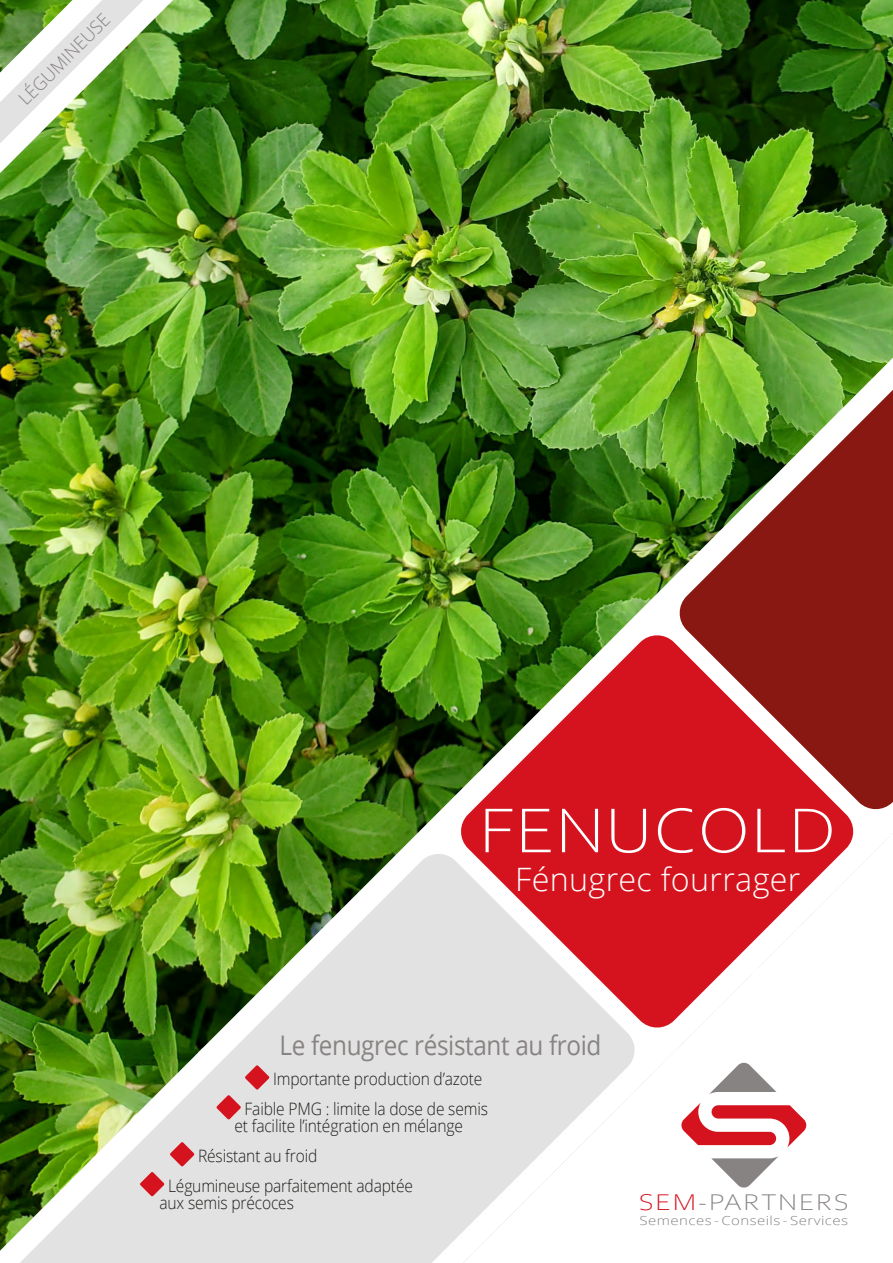
<style>
.page{position:relative;width:893px;height:1263px;background:#fff}
.page>*{position:absolute;margin:0;border:0;box-sizing:border-box;transform-origin:0 0}
.t1{font:300 66.45px "Corbel";letter-spacing:.01em;color:#fff;scale:1.1 1}
.t2{font:300 32.25px "Open Sans";letter-spacing:.01em;color:#fff}
.t3{font:27px "Open Sans";letter-spacing:-.015em;color:#878382;scale:.9 1}
.t4{font:300 23.85px "Corbel";letter-spacing:.06em;color:#878382;scale:1.2 1}
.t5{font:300 18px "Open Sans";color:#878382}
.t6{font:300 17.1px/17.1px "Open Sans";letter-spacing:-.01em;color:#1d1d1b;scale:.91 1}
.t7{font:300 12.45px "Open Sans";letter-spacing:.03em;color:#878382;scale:1.21 1}
.s1{color:#d5131e}
</style>
<div class="page">
<img style="left:0;top:0;width:893px;height:260px">
<img style="left:0;top:260px;width:893px;height:591px">
<svg style="left:677px;top:339px;width:216px;height:242px;background:#7f763b"></svg>
<img style="left:0;top:851px;width:259px;height:412px">
<svg style="left:259px;top:581px;width:634px;height:682px"></svg>
<svg style="left:681px;top:1103px;width:126px;height:45px"></svg>
<svg style="left:709px;top:1062px;width:67px;height:32px"></svg>
<svg style="left:711px;top:1156px;width:68px;height:32px"></svg>
<svg style="left:216px;top:1065px;width:53px;height:54px;background:#dfb3b5"></svg>
<svg style="left:170px;top:1142px;width:24px;height:24px"></svg>
<svg style="left:140px;top:1172px;width:24px;height:24px"></svg>
<img style="left:0;top:0;width:238px;height:233px">
<p class="t5" style="left:13px;top:93px;width:122px;rotate:-45deg">LÉGUMINEUSE</p>
<p class="t1" style="left:479px;top:787px;width:326px">FENUCOLD</p>
<p class="t2" style="left:515px;top:857px;width:287px">Fénugrec fourrager</p>
<p class="t3" style="left:280px;top:1027px;width:359px">Le fenugrec résistant au froid</p>
<p class="t6" style="left:273px;top:1070px;width:232px">Importante production d’azote</p>
<p class="t6" style="left:234px;top:1100px;width:280px;text-indent:10px">Faible PMG : limite la dose de semis et facilite l’intégration en mélange</p>
<p class="t6" style="left:198px;top:1147px;width:132px">Résistant au froid</p>
<p class="t6" style="left:159px;top:1176px;width:280px;text-indent:9px">Légumineuse parfaitement adaptée aux semis précoces</p>
<p class="t4" style="left:639px;top:1186px;width:177px"><span class="s1">SEM</span>-PARTNERS</p>
<p class="t7" style="left:640px;top:1211px;width:174px">Semences - Conseils - Services</p>
</div>
